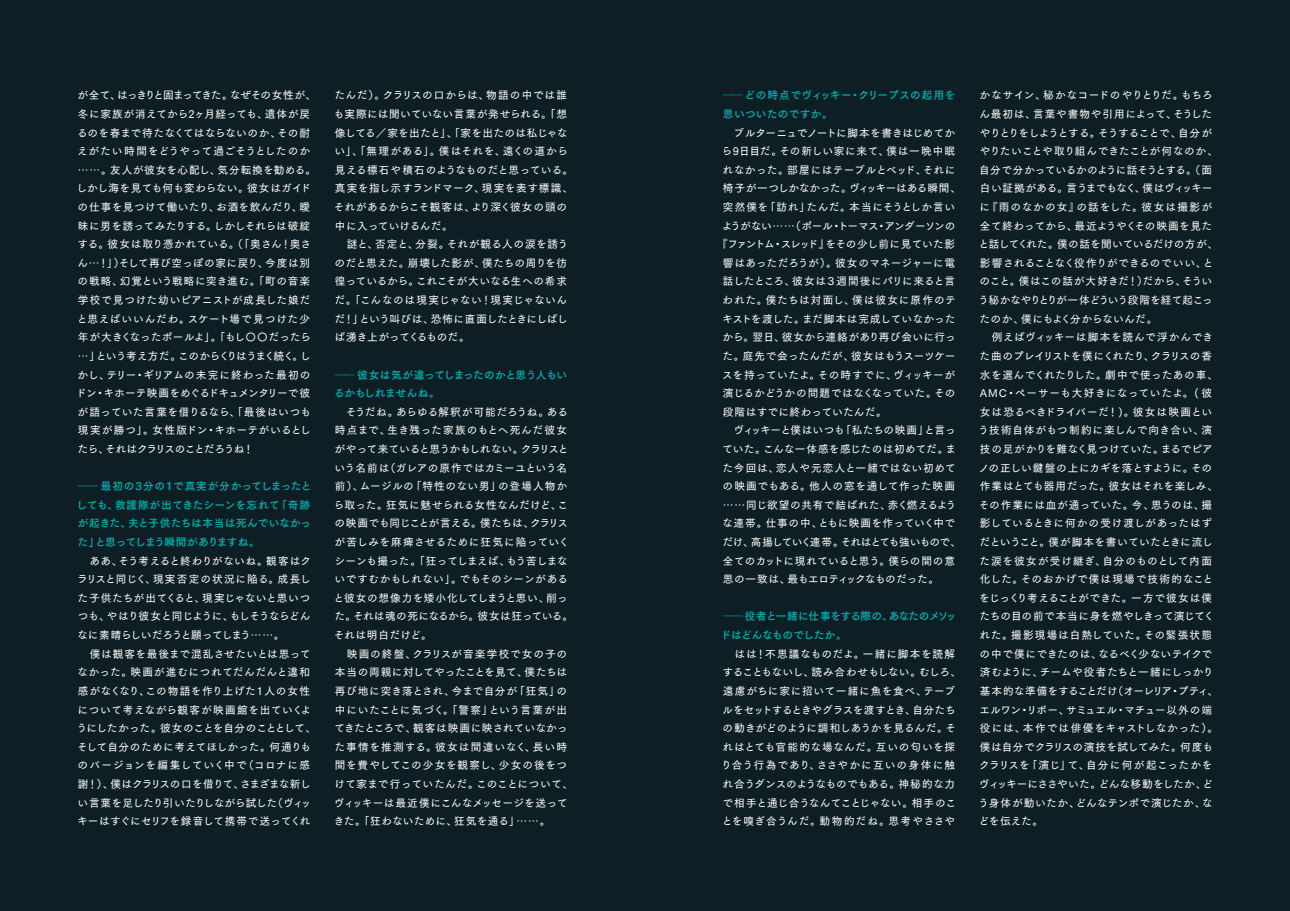
<style>
.page{position:relative;width:1290px;height:911px;background:#0d1f24}
.page>*{position:absolute;margin:0;border:0;box-sizing:border-box;transform-origin:0 0}
.t1{font:10.62px/18.6px "Tsuku Go Pro D";letter-spacing:.02em;color:#fff}
.t2{font:10.62px/18.6px "Tsuku Go Pro B";letter-spacing:-.01em;color:#00b2b3;text-align:justify}
.t3{font:10.62px "Tsuku Go Pro D";letter-spacing:-.005em;color:#fff}
.t4{font:10.62px "Tsuku Go Pro D";letter-spacing:.045em;color:#fff}
.t5{font:10.62px "Tsuku Go Pro D";letter-spacing:.04em;color:#fff}
.t6{font:10.62px/18.6px "Tsuku Go Pro B";letter-spacing:-.03em;color:#00b2b3}
.t7{font:10.62px/18.6px "Tsuku Go Pro B";letter-spacing:.04em;color:#00b2b3}
.t8{font:10.62px "Tsuku Go Pro D";letter-spacing:-.05em;color:#fff}
.t9{font:10.62px "Tsuku Go Pro D";letter-spacing:-.035em;color:#fff}
.t10{font:10.62px "Tsuku Go Pro D";letter-spacing:-.075em;color:#fff}
.t11{font:10.62px "Tsuku Go Pro D";letter-spacing:-.025em;color:#fff}
.t12{font:10.62px "Tsuku Go Pro D";color:#fff}
.t13{font:10.62px "Tsuku Go Pro D";letter-spacing:.065em;color:#fff}
.t14{font:10.62px "Tsuku Go Pro D";letter-spacing:-.01em;color:#fff}
.t15{font:10.62px "Tsuku Go Pro D";letter-spacing:.085em;color:#fff}
.t16{font:10.62px "Tsuku Go Pro D";letter-spacing:.08em;color:#fff}
.t17{font:10.62px "Tsuku Go Pro D";letter-spacing:.06em;color:#fff}
.t18{font:10.62px "Tsuku Go Pro D";letter-spacing:-.04em;color:#fff}
.s1{font-family:"Tsuku Go Pro L"}
</style>
<div class="page">
<p class="t1" style="left:76px;top:85px;width:242px">が全て、はっきりと固まってきた。なぜその女性が、冬に家族が消えてから2ヶ月経っても、遺体が戻るのを春まで待たなくてはならないのか、その耐えがたい時間をどうやって過ごそうとしたのか……。友人が彼女を心配し、気分転換を勧める。しかし海を見ても何も変わらない。彼女はガイドの仕事を見つけて働いたり、お酒を飲んだり、曖昧に男を誘ってみたりする。しかしそれらは破綻する。彼女は取り憑かれている。（「奥さん！奥さん…！」）そして再び空っぽの家に戻り、今度は別の戦略、幻覚という戦略に突き進む。「町の音楽学校で見つけた幼いピアニストが成長した娘だと思えばいいんだわ。スケート場で見つけた少年が大きくなったポールよ」。「もし〇〇だったら…」という考え方だ。このからくりはうまく続く。しかし、テリー・ギリアムの未完に終わった最初のドン・キホーテ映画をめぐるドキュメンタリーで彼が語っていた言葉を借りるなら、「最後はいつも現実が勝つ」。女性版ドン・キホーテがいるとしたら、それはクラリスのことだろうね！</p>
<p class="t2" style="left:77px;top:475px;width:236px"><span class="s1">――</span> 最初の3分の１で真実が分かってしまったとしても、救護隊が出てきたシーンを忘れて「奇跡が起きた、夫と子供たちは本当は死んでいなかった」と思ってしまう瞬間がありますね。</p>
<p class="t1" style="left:76px;top:550px;width:241px">　ああ、そう考えると終わりがないね。観客はクラリスと同じく、現実否定の状況に陥る。成長した子供たちが出てくると、現実じゃないと思いつつも、やはり彼女と同じように、もしそうならどんなに素晴らしいだろうと願ってしまう……。<br>　僕は観客を最後まで混乱させたいとは思ってなかった。映画が進むにつれてだんだんと違和感がなくなり、この物語を作り上げた1人の女性について考えながら観客が映画館を出ていくようにしたかった。彼女のことを自分のこととして、そして自分のために考えてほしかった。何通りものバージョンを編集していく中で（コロナに感謝！）、僕はクラリスの口を借りて、さまざまな新しい言葉を足したり引いたりしながら試した（ヴィッキーはすぐにセリフを録音して携帯で送ってくれ</p>
<p class="t1" style="left:334px;top:85px;width:241px">たんだ）。クラリスの口からは、物語の中では誰も実際には聞いていない言葉が発せられる。「想像してる／家を出たと」、「家を出たのは私じゃない」、「無理がある」。僕はそれを、遠くの道から見える標石や積石のようなものだと思っている。真実を指し示すランドマーク、現実を表す標識、それがあるからこそ観客は、より深く彼女の頭の中に入っていけるんだ。<br>　謎と、否定と、分裂。それが観る人の涙を誘うのだと思えた。崩壊した影が、僕たちの周りを彷徨っているから。これこそが大いなる生への希求だ。「こんなのは現実じゃない！現実じゃないんだ！」という叫びは、恐怖に直面したときにしばしば湧き上がってくるものだ。</p>
<p class="t2" style="left:334px;top:364px;width:234px"><span class="s1">――</span> 彼女は気が違ってしまったのかと思う人もいるかもしれませんね。</p>
<p class="t1" style="left:334px;top:401px;width:241px">　そうだね。あらゆる解釈が可能だろうね。ある時点まで、生き残った家族のもとへ死んだ彼女がやって来ていると思うかもしれない。クラリスという名前は（ガレアの原作ではカミーユという名前）、ムージルの「特性のない男」の登場人物から取った。狂気に魅せられる女性なんだけど、この映画でも同じことが言える。僕たちは、クラリスが苦しみを麻痺させるために狂気に陥っていくシーンも撮った。「狂ってしまえば、もう苦しまないですむかもしれない」。でもそのシーンがあると彼女の想像力を矮小化してしまうと思い、削った。それは魂の死になるから。彼女は狂っている。それは明白だけど。<br>　映画の終盤、クラリスが音楽学校で女の子の本当の両親に対してやったことを見て、僕たちは再び地に突き落とされ、今まで自分が「狂気」の中にいたことに気づく。「警察」という言葉が出てきたところで、観客は映画に映されていなかった事情を推測する。彼女は間違いなく、長い時間を費やしてこの少女を観察し、少女の後をつけて家まで行っていたんだ。このことについて、ヴィッキーは最近僕にこんなメッセージを送ってきた。「狂わないために、狂気を通る」……。</p>
<p class="t7" style="left:723px;top:85px;width:234px"><span class="s1">――</span> どの時点でヴィッキー・クリープスの起用を思いついたのですか。</p>
<p class="t12" style="left:723px;top:124px;width:234px">　ブルターニュでノートに脚本を書きはじめてか</p>
<p class="t13" style="left:722px;top:142px;width:235px">ら9日目だ。その新しい家に来て、僕は一晩中眠</p>
<p class="t4" style="left:723px;top:161px;width:234px">れなかった。部屋にはテーブルとベッド、それに</p>
<p class="t3" style="left:723px;top:179px;width:240px">椅子が一つしかなかった。ヴィッキーはある瞬間、</p>
<p class="t5" style="left:723px;top:198px;width:234px">突然僕を「訪れ」たんだ。本当にそうとしか言い</p>
<p class="t8" style="left:722px;top:217px;width:235px">ようがない……（ポール・トーマス・アンダーソンの</p>
<p class="t9" style="left:717px;top:235px;width:240px">『ファントム・スレッド』をその少し前に見ていた影</p>
<p class="t1" style="left:723px;top:252px;width:234px">響はあっただろうが）。彼女のマネージャーに電</p>
<p class="t14" style="left:723px;top:272px;width:234px">話したところ、彼女は３週間後にパリに来ると言</p>
<p class="t15" style="left:723px;top:291px;width:235px">われた。僕たちは対面し、僕は彼女に原作のテ</p>
<p class="t3" style="left:722px;top:310px;width:235px">キストを渡した。まだ脚本は完成していなかった</p>
<p class="t1" style="left:723px;top:327px;width:235px">から。翌日、彼女から連絡があり再び会いに行っ</p>
<p class="t1" style="left:722px;top:345px;width:235px">た。庭先で会ったんだが、彼女はもうスーツケー</p>
<p class="t5" style="left:722px;top:366px;width:234px">スを持っていたよ。その時すでに、ヴィッキーが</p>
<p class="t3" style="left:723px;top:384px;width:234px">演じるかどうかの問題ではなくなっていた。その</p>
<p class="t1" style="left:723px;top:401px;width:165px">段階はすでに終わっていたんだ。</p>
<p class="t11" style="left:723px;top:421px;width:234px">　ヴィッキーと僕はいつも「私たちの映画」と言っ</p>
<p class="t1" style="left:722px;top:438px;width:235px">ていた。こんな一体感を感じたのは初めてだ。ま</p>
<p class="t16" style="left:722px;top:459px;width:235px">た今回は、恋人や元恋人と一緒ではない初めて</p>
<p class="t17" style="left:723px;top:477px;width:234px">の映画でもある。他人の窓を通して作った映画</p>
<p class="t1" style="left:723px;top:494px;width:235px">……同じ欲望の共有で結ばれた、赤く燃えるよう</p>
<p class="t4" style="left:722px;top:514px;width:234px">な連帯。仕事の中、ともに映画を作っていく中で</p>
<p class="t10" style="left:722px;top:533px;width:240px">だけ、高揚していく連帯。それはとても強いもので、</p>
<p class="t1" style="left:723px;top:550px;width:234px">全てのカットに現れていると思う。僕らの間の意</p>
<p class="t18" style="left:723px;top:570px;width:218px">思の一致は、最もエロティックなものだった。</p>
<p class="t6" style="left:720px;top:606px;width:237px"><span class="s1">――</span> 役者と一緒に仕事をする際の、あなたのメソッドはどんなものでしたか。</p>
<p class="t1" style="left:721px;top:643px;width:241px">　はは！不思議なものだよ。一緒に脚本を読解することもないし、読み合わせもしない。むしろ、遠慮がちに家に招いて一緒に魚を食べ、テーブルをセットするときやグラスを渡すとき、自分たちの動きがどのように調和しあうかを見るんだ。それはとても官能的な場なんだ。互いの匂いを探り合う行為であり、ささやかに互いの身体に触れ合うダンスのようなものでもある。神秘的な力で相手と通じ合うなんてことじゃない。相手のことを嗅ぎ合うんだ。動物的だね。思考やささや</p>
<p class="t1" style="left:978px;top:85px;width:241px">かなサイン、秘かなコードのやりとりだ。もちろん最初は、言葉や書物や引用によって、そうしたやりとりをしようとする。そうすることで、自分がやりたいことや取り組んできたことが何なのか、自分で分かっているかのように話そうとする。（面白い証拠がある。言うまでもなく、僕はヴィッキーに『雨のなかの女』の話をした。彼女は撮影が全て終わってから、最近ようやくその映画を見たと話してくれた。僕の話を聞いているだけの方が、影響されることなく役作りができるのでいい、とのこと。僕はこの話が大好きだ！）だから、そういう秘かなやりとりが一体どういう段階を経て起こったのか、僕にもよく分からないんだ。<br>　例えばヴィッキーは脚本を読んで浮かんできた曲のプレイリストを僕にくれたり、クラリスの香水を選んでくれたりした。劇中で使ったあの車、<br>AMC・ペーサーも大好きになっていたよ。 ( 彼女は恐るべきドライバーだ！)。彼女は映画という技術自体がもつ制約に楽しんで向き合い、演技の足がかりを難なく見つけていた。まるでピアノの正しい鍵盤の上にカギを落とすように。その作業はとても器用だった。彼女はそれを楽しみ、その作業には血が通っていた。今、思うのは、撮影しているときに何かの受け渡しがあったはずだということ。僕が脚本を書いていたときに流した涙を彼女が受け継ぎ、自分のものとして内面化した。そのおかげで僕は現場で技術的なことをじっくり考えることができた。一方で彼女は僕たちの目の前で本当に身を燃やしきって演じてくれた。撮影現場は白熱していた。その緊張状態の中で僕にできたのは、なるべく少ないテイクで済むように、チームや役者たちと一緒にしっかり基本的な準備をすることだけ（オーレリア・プティ、エルワン・リボー、サミュエル・マチュー以外の端役には、本作では俳優をキャストしなかった）。僕は自分でクラリスの演技を試してみた。何度もクラリスを「演じ」て、自分に何が起こったかをヴィッキーにささやいた。どんな移動をしたか、どう身体が動いたか、どんなテンポで演じたか、などを伝えた。</p>
</div>
